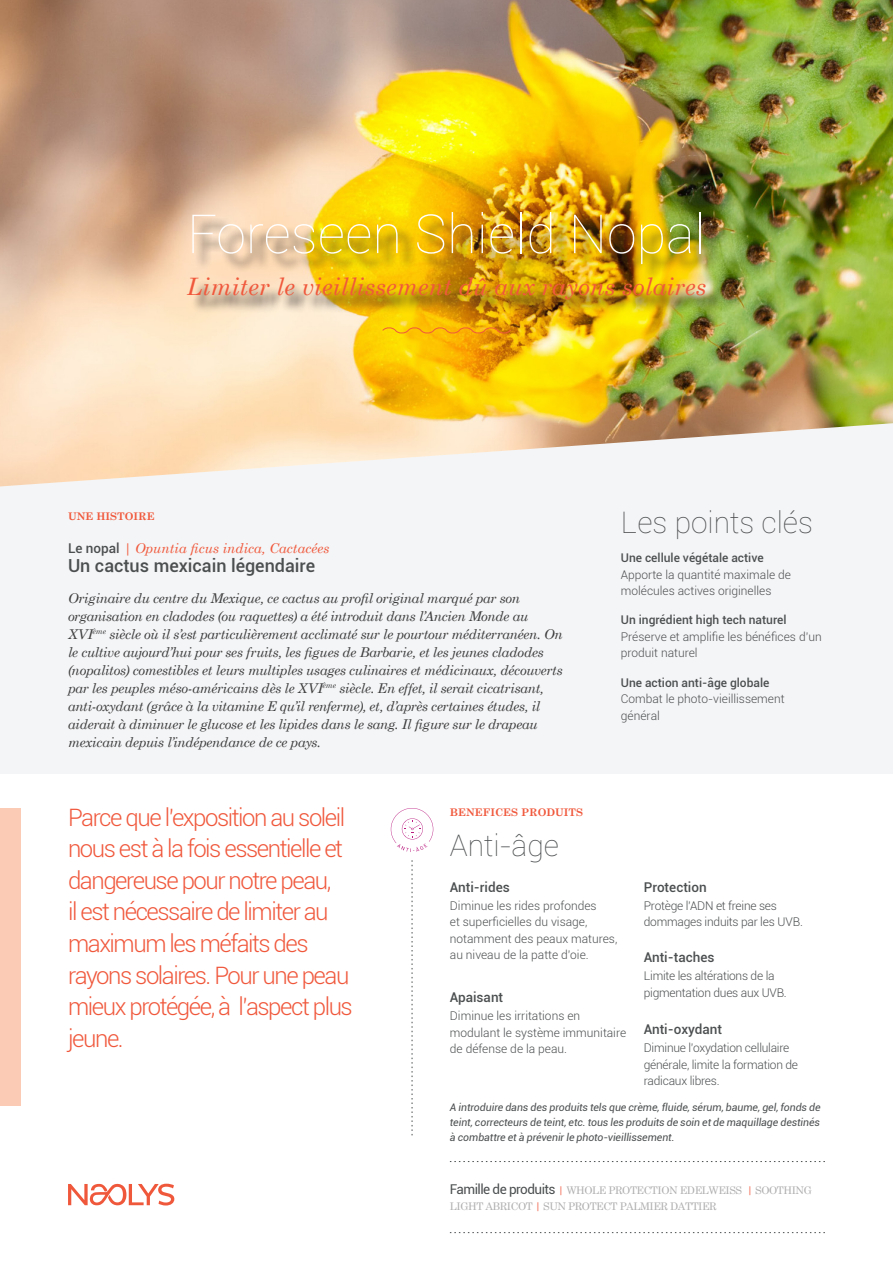
<style>
.page{position:relative;width:893px;height:1263px;background:#fff}
.page>*{position:absolute;margin:0;border:0;box-sizing:border-box;transform-origin:0 0}
.TITRE_DE_LA_FICHE{font:100 54px "Roboto";color:#fff}
.REVEN_H1{font:100 30px "Roboto";color:#4c4f50}
.CHAPEAU{font:300 24px/31.5px "Roboto";letter-spacing:-.06em;color:#f0583c}
.SOUS_TITRE_FICHE{font:italic 24px "Century Schoolbook";color:#f0583c}
.THE_STORY_titre{font:500 18px "Roboto";color:#4c4f50}
.t1{font:italic 13.5px/18px "Century Schoolbook";letter-spacing:-.025em;color:#3e3e3f}
.REVEN_H2{font:500 13.5px "Roboto";color:#4c4f50}
.t2{font:italic 13.5px "Century Schoolbook";color:#f0583c}
.REVEN_H2-2{font:300 12px/16.5px "Roboto";letter-spacing:-.015em;color:#4c4f50}
.REVEN_Texte2{font:300 12px/16.5px "Roboto";color:#4c4f50}
.t3{font:500 12px "Roboto";color:#4c4f50}
.REVEN_Texte3{font:italic 10.5px/15px "Roboto";letter-spacing:-.005em;color:#4c4f50;text-align:justify}
.RELATED_Titre{font:10.5px/16.5px "Century Schoolbook";letter-spacing:-.04em;color:#aeaeae}
.MINI_TITRE_ROUGE{font:700 10.5px "Century Schoolbook";color:#f0583c}
.s1{font-family:"Roboto";font-weight:500;font-style:normal;color:#4c4f50}
.s2{font-weight:500}
.s3{font-weight:300}
.s4{font-family:"Roboto";font-size:13.5px;color:#4c4f50}
.s5{color:#f0583c}
</style>
<div class="page">
<div style="left:0;top:808px;width:21px;height:298px;background:#fccbb6"></div>
<svg style="left:412px;top:860px;width:1px;height:275px"></svg>
<svg style="left:450px;top:1161px;width:375px;height:1px"></svg>
<svg style="left:450px;top:1232px;width:375px;height:1px"></svg>
<div style="left:0;top:0;width:893px;height:773px;background:#f4f5f6"></div>
<img style="left:0;top:0;width:893px;height:486px">
<svg style="left:68px;top:1184px;width:106px;height:22px"></svg>
<svg style="left:382px;top:327px;width:129px;height:7px"></svg>
<img style="left:191px;top:215px;width:533px;height:102px">
<svg style="left:391px;top:808px;width:42px;height:44px"></svg>
<p class="TITRE_DE_LA_FICHE" style="left:187px;top:197px;width:520px">Foreseen Shield Nopal</p>
<p class="SOUS_TITRE_FICHE" style="left:187px;top:271px;width:521px">Limiter le vieillissement dû aux rayons solaires</p>
<p class="MINI_TITRE_ROUGE" style="left:68px;top:510px;width:88px">UNE HISTOIRE</p>
<p class="t2" style="left:68px;top:539px;width:263px"><span class="s1">Le nopal</span> | Opuntia ficus indica, Cactacées</p>
<p class="THE_STORY_titre" style="left:68px;top:553px;width:249px">Un cactus mexicain légendaire</p>
<p class="t1" style="left:68px;top:589px;width:453px">Originaire du centre du Mexique, ce cactus au profil original marqué par son</p>
<p class="t1" style="left:68px;top:607px;width:496px">organisation en cladodes (ou raquettes) a été introduit dans l’Ancien Monde au XVI<sup>ème</sup> siècle où il s’est particulièrement acclimaté sur le pourtour méditerranéen. On le cultive aujourd’hui pour ses fruits, les figues de Barbarie, et les jeunes cladodes (nopalitos) comestibles et leurs multiples usages culinaires et médicinaux, découverts par les peuples méso-américains dès le XVI<sup>ème</sup> siècle. En effet, il serait cicatrisant, anti-oxydant (grâce à la vitamine E qu’il renferme), et, d’après certaines études, il aiderait à diminuer le glucose et les lipides dans le sang. Il figure sur le drapeau mexicain depuis l’indépendance de ce pays.</p>
<p class="REVEN_H1" style="left:621px;top:501px;width:194px">Les points clés</p>
<p class="REVEN_Texte2" style="left:621px;top:549px;width:172px"><span class="s2">Une cellule végétale active<br></span>Apporte la quantité maximale de molécules actives originelles</p>
<p class="REVEN_Texte2" style="left:621px;top:611px;width:202px"><span class="s2">Un ingrédient high tech naturel<br></span>Préserve et amplifie les bénéfices d’un produit naturel</p>
<p class="REVEN_Texte2" style="left:621px;top:674px;width:165px"><span class="s2">Une action anti-âge globale<br></span>Combat le photo-vieillissement général</p>
<h2 class="REVEN_H1" style="left:621px;top:538px;width:103px">Tonalité</h2>
<p class="t3" style="left:621px;top:586px;width:75px">Note de tête <span class="s3">?</span></p>
<p class="t3" style="left:621px;top:616px;width:83px">Note de cœur <span class="s3">?</span></p>
<p class="t3" style="left:621px;top:645px;width:79px">Note de fond <span class="s3">?</span></p>
<p class="CHAPEAU" style="left:68px;top:801px;width:286px">Parce que l’exposition au soleil nous est à la fois essentielle et dangereuse pour notre peau,<br>il est nécessaire de limiter au maximum les méfaits des rayons solaires. Pour une peau mieux protégée, à l’aspect plus jeune.</p>
<p class="MINI_TITRE_ROUGE" style="left:450px;top:806px;width:135px">BENEFICES PRODUITS</p>
<p class="REVEN_H1" style="left:450px;top:824px;width:111px">Anti-âge</p>
<p class="REVEN_H2" style="left:450px;top:877px;width:61px">Anti-rides</p>
<p class="REVEN_H2-2" style="left:450px;top:897px;width:169px">Diminue les rides profondes<br>et superficielles du visage, notamment des peaux matures, au niveau de la patte d’oie.</p>
<p class="REVEN_H2" style="left:450px;top:988px;width:55px">Apaisant</p>
<p class="REVEN_H2-2" style="left:450px;top:1007px;width:178px">Diminue les irritations en modulant le système immunitaire de défense de la peau.</p>
<p class="REVEN_H2" style="left:644px;top:877px;width:64px">Protection</p>
<p class="REVEN_H2-2" style="left:644px;top:897px;width:161px">Protège l’ADN et freine ses dommages induits par les UVB.</p>
<p class="REVEN_H2" style="left:644px;top:948px;width:72px">Anti-taches</p>
<p class="REVEN_H2-2" style="left:644px;top:967px;width:144px">Limite les altérations de la pigmentation dues aux UVB.</p>
<p class="REVEN_H2" style="left:644px;top:1020px;width:80px">Anti-oxydant</p>
<p class="REVEN_H2-2" style="left:644px;top:1039px;width:156px">Diminue l’oxydation cellulaire générale, limite la formation de radicaux libres.</p>
<p class="REVEN_Texte3" style="left:450px;top:1099px;width:372px">A introduire dans des produits tels que crème, fluide, sérum, baume, gel, fonds de teint, correcteurs de teint, etc. tous les produits de soin et de maquillage destinés à combattre et à prévenir le photo-vieillissement.</p>
<p class="RELATED_Titre" style="left:450px;top:1181px;width:364px"><span class="s4">Famille de produits</span> <span class="s5">|</span> WHOLE PROTECTION EDELWEISS <span class="s5">|</span> SOOTHING<br>LIGHT ABRICOT <span class="s5">|</span> SUN PROTECT PALMIER DATTIER</p>
</div>
